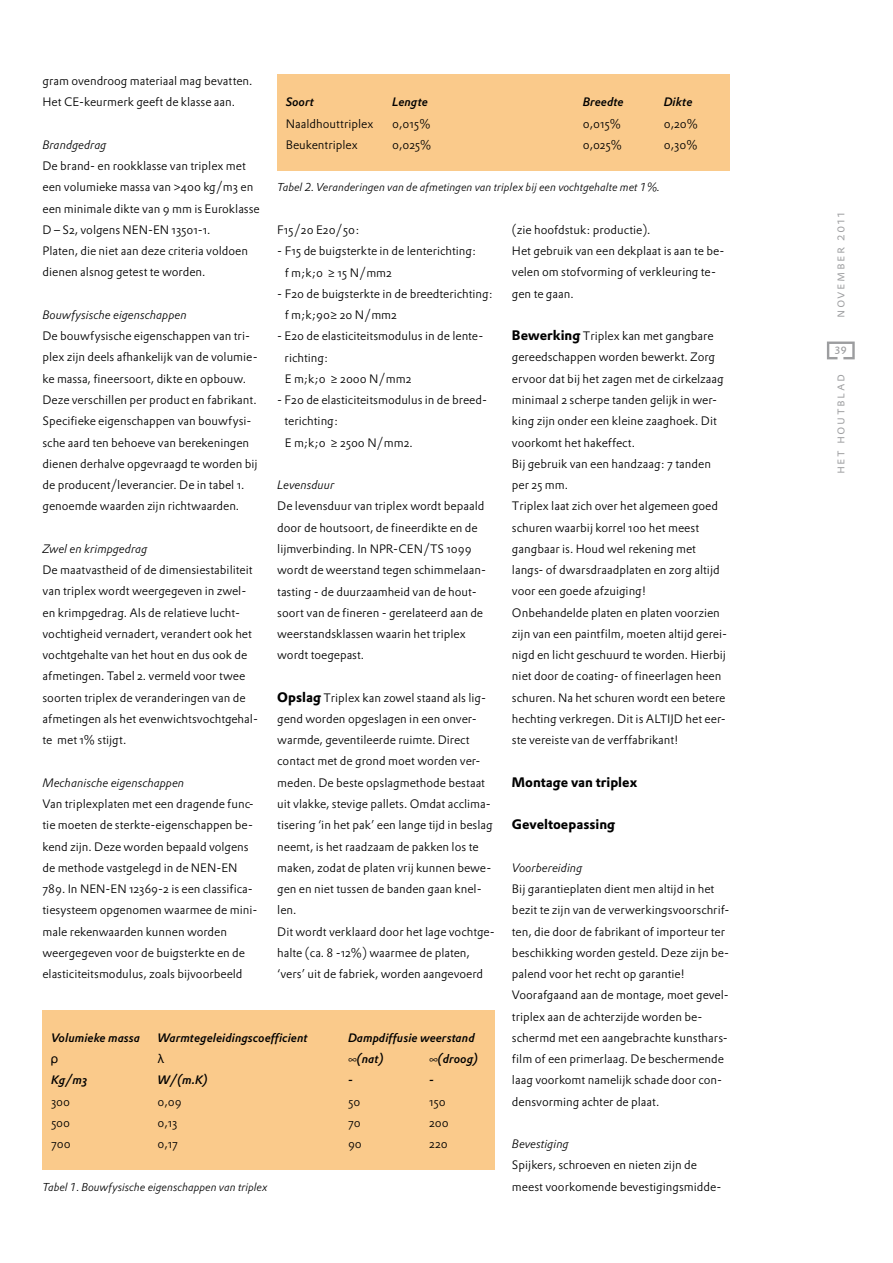
<style>
.page{position:relative;width:893px;height:1263px;background:#fff}
.page>*{position:absolute;margin:0;border:0;box-sizing:border-box;transform-origin:0 0}
.t1{font:700 13.5px "DTL Prokyon TOT";color:#000}
.t2{font:300 13.05px "DTL Prokyon TOT Caps";letter-spacing:.115em;color:#9c9d9f}
.t3{font:300 12px/21.3px "DTL Prokyon TOT";color:#000}
.t4{font:italic 500 12px "DTL Prokyon TOT";color:#000}
.t5{font:italic 300 12px "DTL Prokyon TOT";color:#000}
.t6{font:12px "DTL Prokyon TOT Caps";color:#9c9d9f}
.t7{font:12px "Geneva";color:#000}
.t8{font:italic 300 11.25px "DTL Prokyon TOT";color:#000}
.s1{font-weight:700;font-size:13.5px}
</style>
<div class="page">
<svg style="left:827px;top:341px;width:28px;height:18px"></svg>
<div style="left:43px;top:1009px;width:452px;height:160px;background:#faca8b"></div>
<div style="left:277px;top:74px;width:453px;height:96px;background:#faca8b"></div>
<p class="t3" style="left:43px;top:70px;width:211px">gram ovendroog materiaal mag bevatten.<br>Het CE-keurmerk geeft de klasse aan.</p>
<p class="t5" style="left:43px;top:137px;width:66px">Brandgedrag</p>
<p class="t3" style="left:43px;top:155px;width:219px">De brand- en rookklasse van triplex met een volumieke massa van &gt;400 kg/m3 en een minimale dikte van 9 mm is Euroklasse D – S2, volgens NEN-EN 13501-1.<br>Platen, die niet aan deze criteria voldoen dienen alsnog getest te worden.</p>
<p class="t5" style="left:43px;top:307px;width:146px">Bouwfysische eigenschappen</p>
<p class="t3" style="left:43px;top:325px;width:217px">De bouwfysische eigenschappen van tri&shy;plex zijn deels afhankelijk van de volumie&shy;ke massa, fineersoort, dikte en opbouw.<br>Deze verschillen per product en fabrikant.<br>Specifieke eigenschappen van bouwfysi&shy;sche aard ten behoeve van berekeningen dienen derhalve opgevraagd te worden bij de producent/leverancier. De in tabel 1. genoemde waarden zijn richtwaarden.</p>
<p class="t5" style="left:43px;top:541px;width:106px">Zwel en krimpgedrag</p>
<p class="t3" style="left:43px;top:559px;width:217px">De maatvastheid of de dimensiestabiliteit van triplex wordt weergegeven in zwel&shy;en krimpgedrag. Als de relatieve lucht&shy;vochtigheid vernadert, verandert ook het vochtgehalte van het hout en dus ook de afmetingen. Tabel 2. vermeld voor twee soorten triplex de veranderingen van de afmetingen als het evenwichtsvochtgehal&shy;te met 1% stijgt.</p>
<p class="t5" style="left:43px;top:775px;width:143px">Mechanische eigenschappen</p>
<p class="t3" style="left:43px;top:793px;width:216px">Van triplexplaten met een dragende func&shy;tie moeten de sterkte-eigenschappen be&shy;kend zijn. Deze worden bepaald volgens de methode vastgelegd in de NEN-EN 789. In NEN-EN 12369-2 is een classifica&shy;tiesysteem opgenomen waarmee de mini&shy;male rekenwaarden kunnen worden weergegeven voor de buigsterkte en de elasticiteitsmodulus, zoals bijvoorbeeld</p>
<p class="t4" style="left:286px;top:94px;width:30px">Soort</p>
<p class="t4" style="left:392px;top:94px;width:37px">Lengte</p>
<p class="t4" style="left:583px;top:94px;width:42px">Breedte</p>
<p class="t4" style="left:664px;top:94px;width:30px">Dikte</p>
<p class="t3" style="left:286px;top:113px;width:89px">Naaldhouttriplex</p>
<p class="t3" style="left:392px;top:113px;width:40px">0,015%</p>
<p class="t3" style="left:583px;top:113px;width:40px">0,015%</p>
<p class="t3" style="left:664px;top:113px;width:36px">0,20%</p>
<p class="t3" style="left:286px;top:134px;width:74px">Beukentriplex</p>
<p class="t3" style="left:392px;top:134px;width:41px">0,025%</p>
<p class="t3" style="left:583px;top:134px;width:41px">0,025%</p>
<p class="t3" style="left:664px;top:134px;width:35px">0,30%</p>
<p class="t8" style="left:277px;top:180px;width:384px">Tabel 2. Veranderingen van de afmetingen van triplex bij een vochtgehalte met 1%.</p>
<p class="t3" style="left:512px;top:219px;width:214px">(zie hoofdstuk: productie).<br>Het gebruik van een dekplaat is aan te be&shy;velen om stofvorming of verkleuring te&shy;gen te gaan.</p>
<p class="t3" style="left:512px;top:325px;width:217px"><span class="s1">Bewerking</span> Triplex kan met gangbare gereedschappen worden bewerkt. Zorg ervoor dat bij het zagen met de cirkelzaag minimaal 2 scherpe tanden gelijk in wer&shy;king zijn onder een kleine zaaghoek. Dit voorkomt het hakeffect.<br>Bij gebruik van een handzaag: 7 tanden per 25 mm.<br>Triplex laat zich over het algemeen goed schuren waarbij korrel 100 het meest gangbaar is. Houd wel rekening met langs- of dwarsdraadplaten en zorg altijd voor een goede afzuiging!<br>Onbehandelde platen en platen voorzien zijn van een paintfilm, moeten altijd gerei&shy;nigd en licht geschuurd te worden. Hierbij niet door de coating- of fineerlagen heen schuren. Na het schuren wordt een betere hechting verkregen. Dit is ALTIJD het eer&shy;ste vereiste van de verffabrikant!</p>
<p class="t1" style="left:512px;top:773px;width:127px">Montage van triplex</p>
<p class="t1" style="left:512px;top:815px;width:105px">Geveltoepassing</p>
<p class="t5" style="left:512px;top:860px;width:72px">Voorbereiding</p>
<p class="t3" style="left:512px;top:878px;width:219px">Bij garantieplaten dient men altijd in het bezit te zijn van de verwerkingsvoorschrif&shy;ten, die door de fabrikant of importeur ter beschikking worden gesteld. Deze zijn be&shy;palend voor het recht op garantie!<br>Voorafgaand aan de montage, moet gevel&shy;triplex aan de achterzijde worden be&shy;schermd met een aangebrachte kunsthars&shy;film of een primerlaag. De beschermende laag voorkomt namelijk schade door con&shy;densvorming achter de plaat.</p>
<p class="t5" style="left:512px;top:1136px;width:58px">Bevestiging</p>
<p class="t3" style="left:512px;top:1154px;width:211px">Spijkers, schroeven en nieten zijn de meest voorkomende bevestigingsmidde-</p>
<p class="t3" style="left:277px;top:219px;width:84px">F15/20 E20/50:</p>
<p class="t3" style="left:285px;top:240px;width:193px;text-indent:-8px">- F15 de buigsterkte in de lenterichting: f m;k;0 ≥ 15 N/mm2</p>
<p class="t3" style="left:285px;top:283px;width:210px;text-indent:-8px">- F20 de buigsterkte in de breedterichting: f m;k;90≥ 20 N/mm2</p>
<p class="t3" style="left:285px;top:325px;width:200px;text-indent:-7px">- E20 de elasticiteitsmodulus in de lente&shy;richting:<br>E m;k;0 ≥ 2000 N/mm2</p>
<p class="t3" style="left:285px;top:389px;width:204px;text-indent:-7px">- F20 de elasticiteitsmodulus in de breed&shy;terichting:<br>E m;k;0 ≥ 2500 N/mm2.</p>
<p class="t5" style="left:277px;top:477px;width:59px">Levensduur</p>
<p class="t3" style="left:277px;top:495px;width:210px">De levensduur van triplex wordt bepaald door de houtsoort, de fineerdikte en de lijmverbinding. In NPR-CEN/TS 1099 wordt de weerstand tegen schimmelaan&shy;tasting - de duurzaamheid van de hout&shy;soort van de fineren - gerelateerd aan de weerstandsklassen waarin het triplex wordt toegepast.</p>
<p class="t3" style="left:277px;top:687px;width:219px"><span class="s1">Opslag</span> Triplex kan zowel staand als lig&shy;gend worden opgeslagen in een onver&shy;warmde, geventileerde ruimte. Direct contact met de grond moet worden ver&shy;meden. De beste opslagmethode bestaat uit vlakke, stevige pallets. Omdat acclima&shy;tisering ‘in het pak’ een lange tijd in beslag neemt, is het raadzaam de pakken los te maken, zodat de platen vrij kunnen bewe&shy;gen en niet tussen de banden gaan knel&shy;len.<br>Dit wordt verklaard door het lage vochtge&shy;halte (ca. 8 -12%) waarmee de platen, ‘vers’ uit de fabriek, worden aangevoerd</p>
<p class="t4" style="left:51px;top:1030px;width:90px">Volumieke massa</p>
<p class="t4" style="left:158px;top:1030px;width:152px">Warmtegeleidingscoefficient</p>
<p class="t4" style="left:348px;top:1030px;width:128px">Dampdiffusie weerstand</p>
<p class="t7" style="left:51px;top:1048px;width:8px">ρ</p>
<p class="t7" style="left:158px;top:1048px;width:8px">λ</p>
<p class="t4" style="left:348px;top:1051px;width:37px">μ(nat)</p>
<p class="t4" style="left:429px;top:1051px;width:50px">μ(droog)</p>
<p class="t4" style="left:51px;top:1072px;width:38px">Kg/m3</p>
<p class="t4" style="left:158px;top:1072px;width:52px">W/(m.K)</p>
<p class="t4" style="left:348px;top:1072px;width:6px">-</p>
<p class="t4" style="left:429px;top:1072px;width:6px">-</p>
<p class="t3" style="left:51px;top:1091px;width:21px">300</p>
<p class="t3" style="left:158px;top:1091px;width:26px">0,09</p>
<p class="t3" style="left:348px;top:1091px;width:14px">50</p>
<p class="t3" style="left:429px;top:1091px;width:18px">150</p>
<p class="t3" style="left:51px;top:1112px;width:21px">500</p>
<p class="t3" style="left:158px;top:1112px;width:21px">0,13</p>
<p class="t3" style="left:348px;top:1112px;width:14px">70</p>
<p class="t3" style="left:429px;top:1112px;width:21px">200</p>
<p class="t3" style="left:51px;top:1133px;width:21px">700</p>
<p class="t3" style="left:158px;top:1133px;width:22px">0,17</p>
<p class="t3" style="left:348px;top:1133px;width:15px">90</p>
<p class="t3" style="left:429px;top:1133px;width:20px">220</p>
<p class="t8" style="left:43px;top:1179px;width:227px">Tabel 1. Bouwfysische eigenschappen van triplex</p>
<p class="t2" style="left:832px;top:318px;width:108px;rotate:-90deg">november 2011</p>
<p class="t6" style="left:835px;top:342px;width:14px">39</p>
<p class="t2" style="left:832px;top:474px;width:102px;rotate:-90deg">het houtblad</p>
</div>
